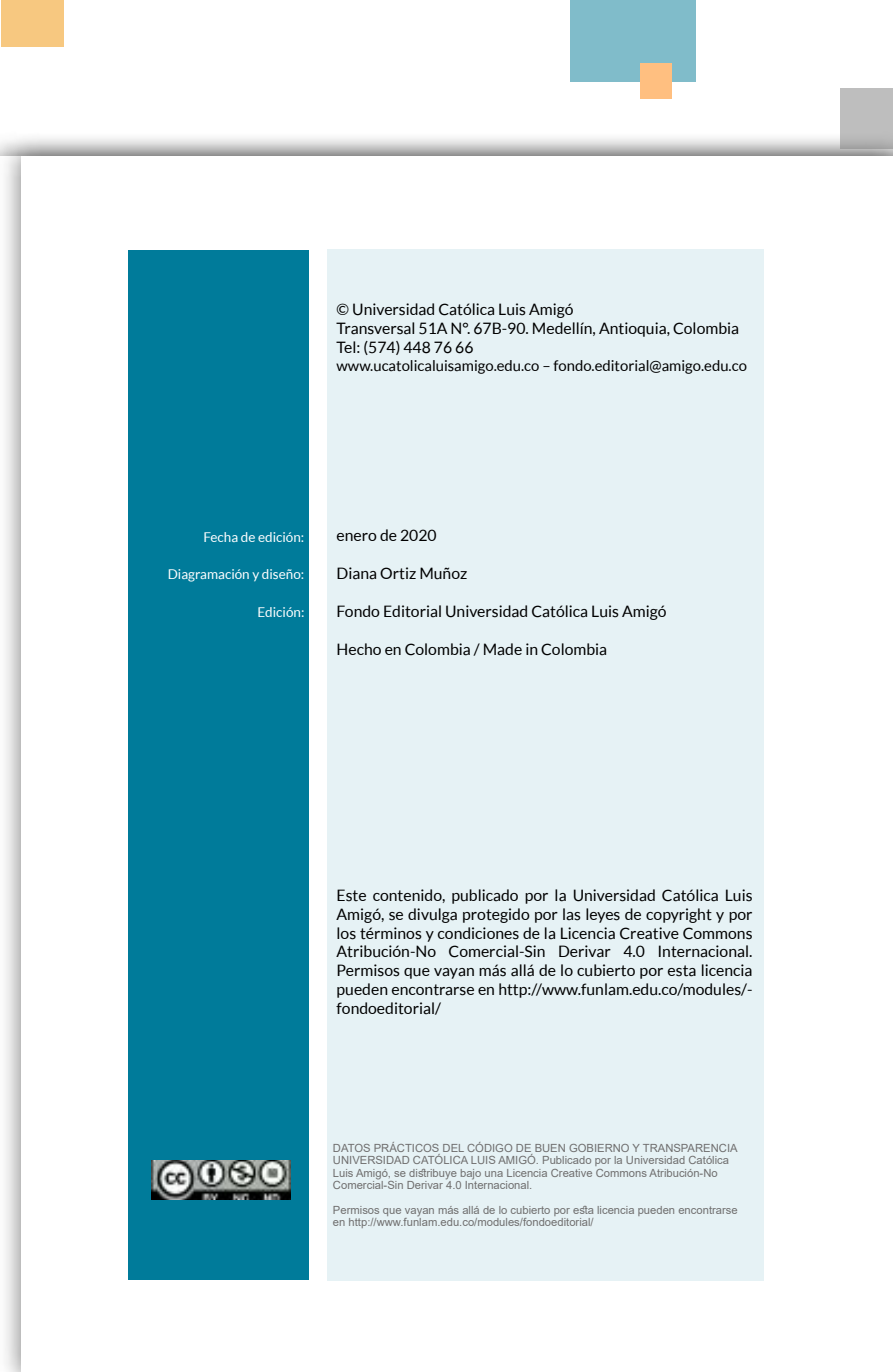
<style>
.page{position:relative;width:893px;height:1372px;background:#fff}
.page>*{position:absolute;margin:0;border:0;box-sizing:border-box;transform-origin:0 0}
.t1{font:15.75px/18.9px "Lato";color:#000}
.t2{font:14.85px "Lato";color:#000}
.t3{font:13.5px "Lato";color:#fff}
.t4{font:11.25px/12.4px "Arial";color:#706f6f}
</style>
<div class="page">
<svg style="left:0;top:156px;width:21px;height:1215px"></svg>
<div style="left:570px;top:0;width:126px;height:81px;background:#80bcca"></div>
<div style="left:1px;top:0;width:63px;height:46px;background:#f7c880"></div>
<div style="left:640px;top:64px;width:32px;height:35px;background:#ffbf80"></div>
<div style="left:840px;top:88px;width:53px;height:60px;background:linear-gradient(to bottom,#c2c2c2,#b5b5b5)"></div>
<div style="left:128px;top:250px;width:180px;height:1030px;background:#007b9a"></div>
<div style="left:327px;top:249px;width:437px;height:1031px;background:#e6f2f5"></div>
<img style="left:151px;top:1160px;width:140px;height:39px">
<p class="t1" style="left:337px;top:300px;width:404px">© Universidad Católica Luis Amigó<br>Transversal 51A N°. 67B-90. Medellín, Antioquia, Colombia<br>Tel: (574) 448 76 66</p>
<p class="t2" style="left:337px;top:357px;width:412px">www.ucatolicaluisamigo.edu.co – fondo.editorial@amigo.edu.co</p>
<p class="t3" style="left:203px;top:529px;width:102px">Fecha de edición:</p>
<p class="t3" style="left:168px;top:566px;width:138px">Diagramación y diseño:</p>
<p class="t3" style="left:257px;top:604px;width:49px">Edición:</p>
<p class="t1" style="left:337px;top:526px;width:102px">enero de 2020</p>
<p class="t1" style="left:337px;top:564px;width:132px">Diana Ortiz Muñoz</p>
<p class="t1" style="left:337px;top:601px;width:331px">Fondo Editorial Universidad Católica Luis Amigó</p>
<p class="t1" style="left:337px;top:639px;width:272px">Hecho en Colombia / Made in Colombia</p>
<p class="t1" style="left:337px;top:885px;width:417px;text-align:justify">Este contenido, publicado por la Universidad Católica Luis Amigó, se divulga protegido por las leyes de copyright y por los términos y condiciones de la Licencia Creative Commons Atribución-No Comercial-Sin Derivar 4.0 Internacional.<br>Permisos que vayan más allá de lo cubierto por esta licencia pueden encontrarse en http://www.funlam.edu.co/modules/- fondoeditorial/</p>
<p class="t4" style="left:333px;top:1141px;width:406px">DATOS PRÁCTICOS DEL CÓDIGO DE BUEN GOBIERNO Y TRANSPARENCIA UNIVERSIDAD CATÓLICA LUIS AMIGÓ. Publicado por la Universidad Católica Luis Amigó, se distribuye bajo una Licencia Creative Commons Atribución-No Comercial-Sin Derivar 4.0 Internacional.</p>
<p class="t4" style="left:333px;top:1203px;width:406px">Permisos que vayan más allá de lo cubierto por esta licencia pueden encontrarse en http://www.funlam.edu.co/modules/fondoeditorial/</p>
</div>
